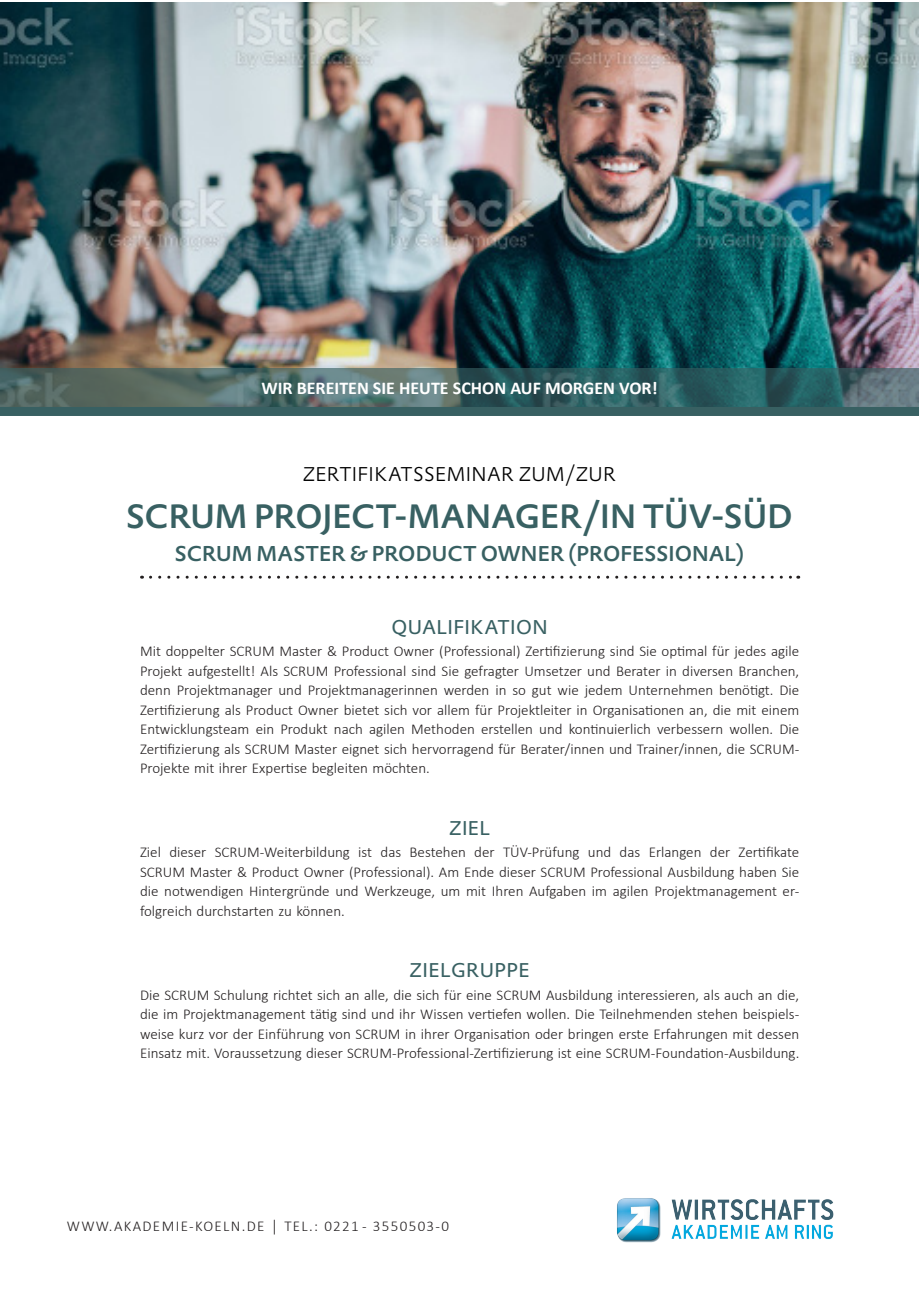
<style>
.page{position:relative;width:919px;height:1289px;background:#fff}
.page>*{position:absolute;margin:0;border:0;box-sizing:border-box;transform-origin:0 0}
.copy_headline_light{font:33px "DTL Prokyon ST Medium";color:#386062}
.copy_headline_light-2{font:21px "DTL Prokyon ST Medium";color:#386062}
.Absatzformat_2{font:19.5px "DTL Prokyon T";letter-spacing:.02em;color:#386062}
.copy{font:19.5px "DTL Prokyon ST Light";letter-spacing:.01em;color:#000}
.Absatzformat_2-2{font:700 18px "Calibri";color:#fff}
.Absatzformat_2-3{font:300 15px/19.5px "Calibri";color:#231f20;text-align:justify}
.Absatzformat_2-4{font:300 15px "Calibri";letter-spacing:.09em;color:#231f20}
</style>
<div class="page">
<img style="left:0;top:2px;width:918px;height:366px">
<img style="left:617px;top:1198px;width:217px;height:45px">
<svg style="left:150px;top:575px;width:648px;height:3px"></svg>
<div style="left:0;top:407px;width:918px;height:9px;background:#386062"></div>
<svg style="left:0;top:368px;width:918px;height:39px;background:#466767"></svg>
<p class="Absatzformat_2-2" style="left:261px;top:375px;width:398px">WIR BEREITEN SIE HEUTE SCHON AUF MORGEN VOR!</p>
<p class="copy" style="left:303px;top:461px;width:315px">ZERTIFIKATSSEMINAR ZUM/ZUR</p>
<p class="copy_headline_light" style="left:126px;top:494px;width:668px">SCRUM PROJECT-MANAGER/IN TÜV-SÜD</p>
<p class="copy_headline_light-2" style="left:175px;top:539px;width:570px">SCRUM MASTER &amp; PRODUCT OWNER (PROFESSIONAL)</p>
<p class="Absatzformat_2" style="left:391px;top:613px;width:157px">QUALIFIKATION</p>
<p class="Absatzformat_2-3" style="left:140px;top:641px;width:660px">Mit doppelter SCRUM Master &amp; Product Owner (Professional) Zertifizierung sind Sie optimal für jedes agile Projekt aufgestellt! Als SCRUM Professional sind Sie gefragter Umsetzer und Berater in diversen Branchen, denn Projektmanager und Projektmanagerinnen werden in so gut wie jedem Unternehmen benötigt. Die Zertifizierung als Product Owner bietet sich vor allem für Projektleiter in Organisationen an, die mit einem Entwicklungsteam ein Produkt nach agilen Methoden erstellen und kontinuierlich verbessern wollen. Die Zertifizierung als SCRUM Master eignet sich hervorragend für Berater/innen und Trainer/innen, die SCRUM-Projekte mit ihrer Expertise begleiten möchten.</p>
<p class="Absatzformat_2" style="left:449px;top:814px;width:42px">ZIEL</p>
<p class="Absatzformat_2-3" style="left:140px;top:842px;width:660px">Ziel dieser SCRUM-Weiterbildung ist das Bestehen der TÜV-Prüfung und das Erlangen der Zertifikate SCRUM Master &amp; Product Owner (Professional). Am Ende dieser SCRUM Professional Ausbildung haben Sie die notwendigen Hintergründe und Werkzeuge, um mit Ihren Aufgaben im agilen Projektmanagement er&shy;folgreich durchstarten zu können.</p>
<p class="Absatzformat_2" style="left:409px;top:957px;width:122px">ZIELGRUPPE</p>
<p class="Absatzformat_2-3" style="left:140px;top:984px;width:660px">Die SCRUM Schulung richtet sich an alle, die sich für eine SCRUM Ausbildung interessieren, als auch an die, die im Projektmanagement tätig sind und ihr Wissen vertiefen wollen. Die Teilnehmenden stehen beispiels&shy;weise kurz vor der Einführung von SCRUM in ihrer Organisation oder bringen erste Erfahrungen mit dessen Einsatz mit. Voraussetzung dieser SCRUM-Professional-Zertifizierung ist eine SCRUM-Foundation-Ausbildung.</p>
<p class="Absatzformat_2-4" style="left:67px;top:1216px;width:384px">WWW.AKADEMIE-KOELN.DE │ TEL.: 0221 - 3550503-0</p>
</div>
